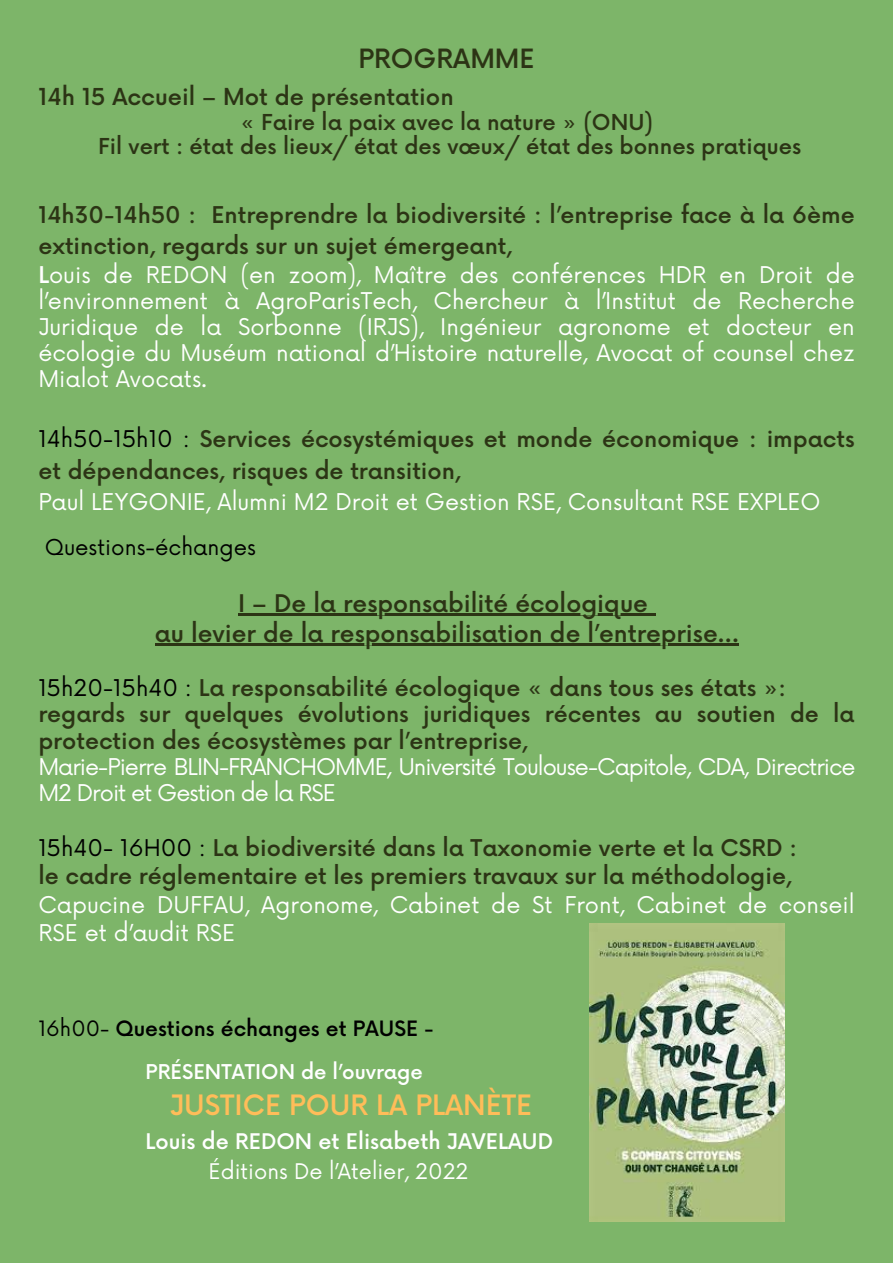
<style>
.page{position:relative;width:893px;height:1263px;background:#7db569}
.page>*{position:absolute;margin:0;border:0;box-sizing:border-box;transform-origin:0 0}
.t1{font:500 27.38px "Now";color:#ffbd59}
.t2{font:500 25.88px "Now";color:#2c3415}
.t3{font:500 23.7px/30.2px "Now";color:#2c3415;text-align:center}
.t4{font:500 22.8px "Now";color:#2c3415}
.t5{font:500 22.5px/31.6px "Now";color:#2c3415}
.t6{font:22.5px/26px "Now";color:#fff;text-align:justify}
.t7{font:22.5px/26.2px "Now";letter-spacing:-.045em;color:#fff}
.t8{font:500 21.38px/24px "Now";color:#2c3415;text-align:center}
.t9{font:21.38px "Now";color:#000}
.t10{font:500 21px "Now";color:#fff}
.t11{font:21px "Now";color:#fff}
.t12{font:500 20.62px "Now";color:#000}
.t13{font:500 19.88px "Now";color:#fff}
.s1{font-weight:500}
.s2{font-weight:400;color:#000}
.s3{font-weight:400}
</style>
<div class="page">
<hr style="left:238px;top:613px;width:410px;height:2px;background:#2c3415">
<svg style="left:648px;top:613px;width:7px;height:2px"></svg>
<hr style="left:155px;top:643px;width:583px;height:2px;background:#2c3415">
<img style="left:589px;top:923px;width:196px;height:298px">
<p class="t2" style="left:358px;top:45px;width:178px">PROGRAMME</p>
<p class="t4" style="left:38px;top:85px;width:417px">14h 15 Accueil – Mot de présentation</p>
<p class="t8" style="left:98px;top:111px;width:704px">« Faire la paix avec la nature » (ONU)<br>Fil vert : état des lieux/ état des vœux/ état des bonnes pratiques</p>
<p class="t5" style="left:38px;top:200px;width:818px">14h30-14h50 : Entreprendre la biodiversité : l’entreprise face à la 6ème extinction, regards sur un sujet émergeant,</p>
<p class="t6" style="left:38px;top:263px;width:818px"><span class="s1">L</span>ouis de REDON (en zoom), Maître des conférences HDR en Droit de l’environnement à AgroParisTech, Chercheur à l’Institut de Recherche Juridique de la Sorbonne (IRJS), Ingénieur agronome et docteur en écologie du Muséum national d’Histoire naturelle, Avocat of counsel chez Mialot Avocats.</p>
<p class="t5" style="left:38px;top:424px;width:818px"><span class="s2">14h50-15h10 :</span> Services écosystémiques et monde économique : impacts et dépendances, risques de transition,</p>
<p class="t6" style="left:38px;top:490px;width:784px">Paul LEYGONIE, Alumni M2 Droit et Gestion RSE, Consultant RSE EXPLEO</p>
<p class="t9" style="left:45px;top:536px;width:213px">Questions-échanges</p>
<p class="t3" style="left:155px;top:590px;width:585px">I – De la responsabilité écologique<br>au levier de la responsabilisation de l’entreprise…</p>
<p class="t5" style="left:38px;top:676px;width:818px;line-height:26.4px"><span class="s2">15h20-15h40 :</span> La responsabilité écologique « dans tous ses états »: regards sur quelques évolutions juridiques récentes au soutien de la protection des écosystèmes par l’entreprise,</p>
<p class="t7" style="left:38px;top:755px;width:819px">Marie-Pierre BLIN-FRANCHOMME, Université Toulouse-Capitole, CDA, Directrice<br>M2 Droit et Gestion de la RSE</p>
<p class="t5" style="left:38px;top:835px;width:760px;line-height:28.2px"><span class="s2">15h40- 16H00 :</span> La biodiversité dans la Taxonomie verte et la CSRD : le cadre réglementaire et les premiers travaux sur la méthodologie,</p>
<p class="t6" style="left:38px;top:891px;width:818px;line-height:28px">Capucine DUFFAU, Agronome, Cabinet de St Front, Cabinet de conseil<br>RSE et d’audit RSE</p>
<p class="t12" style="left:38px;top:1017px;width:397px"><span class="s3">16h00-</span> Questions échanges et PAUSE -</p>
<p class="t13" style="left:146px;top:1061px;width:279px">PRÉSENTATION de l’ouvrage</p>
<p class="t1" style="left:170px;top:1091px;width:364px">JUSTICE POUR LA PLANÈTE</p>
<p class="t10" style="left:145px;top:1130px;width:409px">Louis de REDON et Elisabeth JAVELAUD</p>
<p class="t11" style="left:208px;top:1160px;width:261px">Éditions De l’Atelier, 2022</p>
</div>
